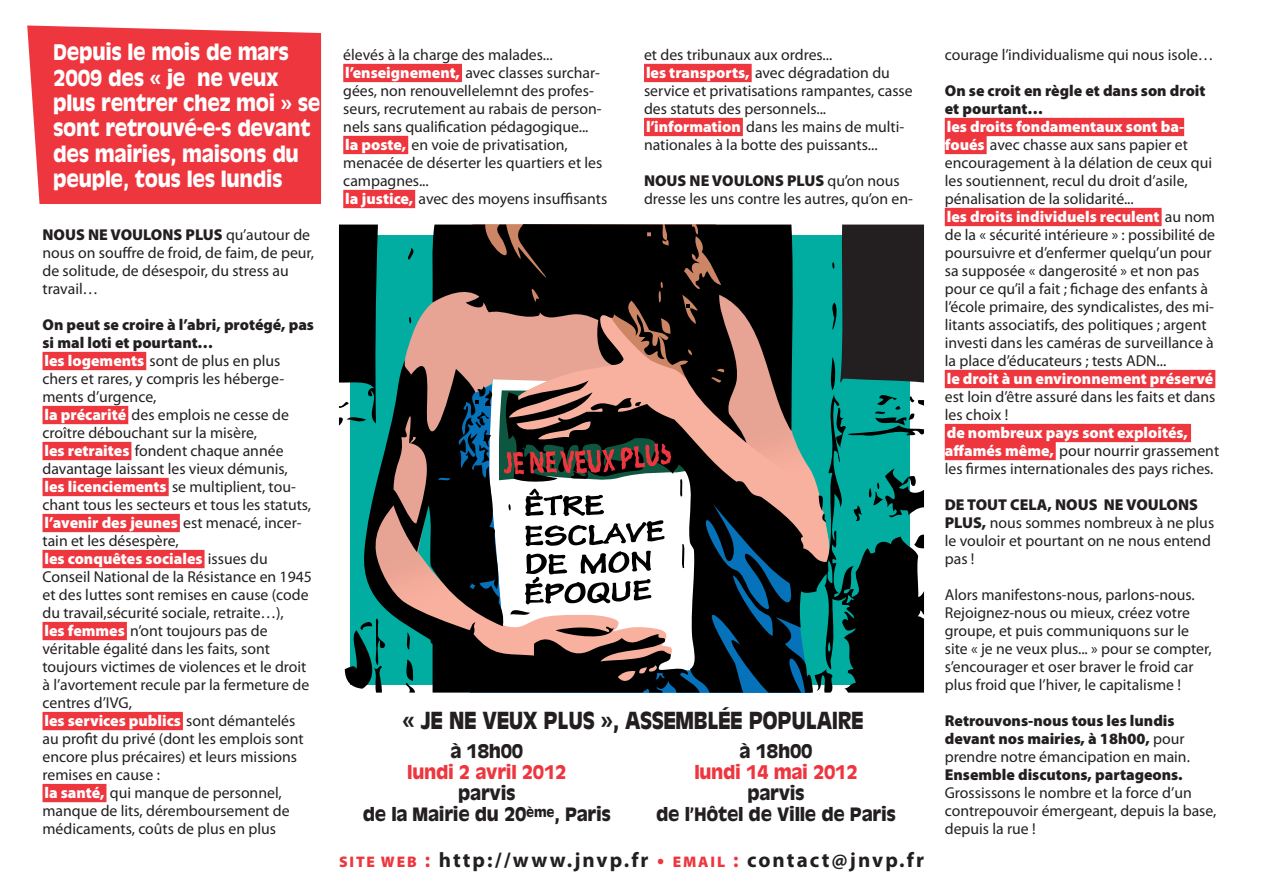
<style>
.page{position:relative;width:1263px;height:893px;background:#fff}
.page>*{position:absolute;margin:0;border:0;box-sizing:border-box;transform-origin:0 0}
.t1{font:700 22.95px "Antique Olive";letter-spacing:-.015em;color:#231f20;scale:.88 1}
.t2{font:700 21px/25.5px "Antique Olive";letter-spacing:-.015em;color:#fff;scale:.9 1}
.t3{font:700 21px "Myriad Pro";letter-spacing:.1em;color:#231f20}
.t4{font:700 18px/21px "Antique Olive";letter-spacing:-.015em;color:#231f20;text-align:center;scale:.95 1}
.t5{font:700 18px "Antique Olive";letter-spacing:-.015em;color:#ee363f;scale:.95 1}
.t6{font:15.75px/18px "Myriad Pro";color:#231f20}
.t7{font:900 15.75px/18px "Myriad Pro";color:#231f20}
.t8{font:900 15.75px "Myriad Pro";color:#fff}
.s1{font-weight:900}
.s2{font-weight:900;color:#fff}
.s3{font-weight:900;font-size:15.3px;color:#ee363f}
.s4{color:#ee363f}
.s5{font-weight:400}
</style>
<div class="page">
<div style="left:27px;top:26px;width:294px;height:178px;background:#ee363f"></div>
<div style="left:43px;top:352px;width:103px;height:18px;background:#ee363f"></div>
<div style="left:43px;top:406px;width:85px;height:18px;background:#ee363f"></div>
<div style="left:43px;top:442px;width:88px;height:18px;background:#ee363f"></div>
<div style="left:43px;top:478px;width:126px;height:18px;background:#ee363f"></div>
<div style="left:43px;top:514px;width:137px;height:18px;background:#ee363f"></div>
<div style="left:43px;top:550px;width:162px;height:18px;background:#ee363f"></div>
<div style="left:43px;top:622px;width:84px;height:18px;background:#ee363f"></div>
<div style="left:43px;top:712px;width:140px;height:18px;background:#ee363f"></div>
<div style="left:43px;top:784px;width:63px;height:18px;background:#ee363f"></div>
<div style="left:343px;top:64px;width:119px;height:18px;background:#ee363f"></div>
<div style="left:343px;top:136px;width:65px;height:18px;background:#ee363f"></div>
<div style="left:343px;top:190px;width:72px;height:18px;background:#ee363f"></div>
<div style="left:644px;top:64px;width:108px;height:18px;background:#ee363f"></div>
<div style="left:644px;top:118px;width:99px;height:18px;background:#ee363f"></div>
<div style="left:945px;top:118px;width:239px;height:18px;background:#ee363f"></div>
<div style="left:945px;top:136px;width:42px;height:18px;background:#ee363f"></div>
<div style="left:945px;top:208px;width:216px;height:18px;background:#ee363f"></div>
<div style="left:945px;top:370px;width:270px;height:18px;background:#ee363f"></div>
<div style="left:945px;top:424px;width:246px;height:18px;background:#ee363f"></div>
<div style="left:945px;top:442px;width:111px;height:18px;background:#ee363f"></div>
<svg style="left:381px;top:267px;width:447px;height:75px;background:#18ac9e"></svg>
<div style="left:794px;top:293px;width:34px;height:88px;background:#00ada0"></div>
<svg style="left:409px;top:314px;width:3px;height:12px"></svg>
<svg style="left:431px;top:224px;width:363px;height:157px;background:#332723"></svg>
<svg style="left:700px;top:381px;width:224px;height:312px;background:#185654"></svg>
<svg style="left:360px;top:342px;width:340px;height:351px;background:#605c56"></svg>
<svg style="left:402px;top:659px;width:13px;height:34px"></svg>
<svg style="left:339px;top:225px;width:42px;height:200px;background:#0e312f"></svg>
<svg style="left:405px;top:248px;width:12px;height:12px"></svg>
<svg style="left:828px;top:225px;width:96px;height:227px;background:#205451"></svg>
<svg style="left:819px;top:494px;width:8px;height:30px"></svg>
<svg style="left:815px;top:669px;width:20px;height:24px"></svg>
<svg style="left:555px;top:623px;width:59px;height:19px"></svg>
<svg style="left:345px;top:615px;width:44px;height:78px"></svg>
<svg style="left:914px;top:534px;width:10px;height:15px"></svg>
<svg style="left:635px;top:314px;width:32px;height:46px"></svg>
<svg style="left:472px;top:386px;width:323px;height:231px"></svg>
<h2 class="t2" style="left:53px;top:39px;width:298px">Depuis le mois de mars<br>2009 des « je ne veux plus rentrer chez moi » se sont retrouvé-e-s devant des mairies, maisons du peuple, tous les lundis</h2>
<p class="t6" style="left:43px;top:225px;width:273px"><span class="s1">NOUS NE VOULONS PLUS</span> qu’autour de nous on souffre de froid, de faim, de peur, de solitude, de désespoir, du stress au travail…</p>
<p class="t6" style="left:43px;top:315px;width:273px"><span class="s1">On peut se croire à l’abri, protégé, pas si mal loti et pourtant…<br></span><span class="s2">les logements</span> sont de plus en plus chers et rares, y compris les héberge&shy;ments d’urgence,<br><span class="s2">la précarité</span> des emplois ne cesse de croître débouchant sur la misère,<br><span class="s2">les retraites</span> fondent chaque année davantage laissant les vieux démunis,<br><span class="s2">les licenciements</span> se multiplient, tou&shy;chant tous les secteurs et tous les statuts, <span class="s2">l’avenir des jeunes</span> est menacé, incer&shy;tain et les désespère,<br><span class="s2">les conquêtes sociales</span> issues du Conseil National de la Résistance en 1945 et des luttes sont remises en cause (code du travail,sécurité sociale, retraite…),<br><span class="s2">les femmes</span> n’ont toujours pas de véritable égalité dans les faits, sont toujours victimes de violences et le droit à l’avortement recule par la fermeture de centres d’IVG,<br><span class="s2">les services publics</span> sont démantelés<br>au profit du privé (dont les emplois sont encore plus précaires) et leurs missions remises en cause :<br><span class="s2">la santé,</span> qui manque de personnel, manque de lits, déremboursement de médicaments, coûts de plus en plus</p>
<p class="t6" style="left:343px;top:45px;width:266px">élevés à la charge des malades... <span class="s2">l’enseignement,</span> avec classes surchar&shy;gées, non renouvellelemnt des profes&shy;seurs, recrutement au rabais de person&shy;nels sans qualification pédagogique...<br><span class="s2">la poste,</span> en voie de privatisation, menacée de déserter les quartiers et les campagnes...<br><span class="s2">la justice,</span> avec des moyens insuffisants</p>
<p class="t6" style="left:644px;top:45px;width:270px">et des tribunaux aux ordres...<br><span class="s2">les transports,</span> avec dégradation du service et privatisations rampantes, casse des statuts des personnels... <span class="s2">l’information</span> dans les mains de multi&shy;nationales à la botte des puissants...</p>
<p class="t6" style="left:644px;top:171px;width:271px"><span class="s1">NOUS NE VOULONS PLUS</span> qu’on nous dresse les uns contre les autres, qu’on en-</p>
<h1 class="t1" style="left:402px;top:705px;width:526px">« JE NE VEUX PLUS », ASSEMBLÉE POPULAIRE</h1>
<p class="t4" style="left:450px;top:741px;width:78px">à 18h00</p>
<p class="t5" style="left:407px;top:761px;width:169px">lundi 2 avril 2012</p>
<p class="t4" style="left:363px;top:783px;width:263px">parvis<br>de la Mairie du 20<sup>ème</sup>, Paris</p>
<p class="t4" style="left:740px;top:741px;width:78px">à 18h00</p>
<p class="t5" style="left:694px;top:761px;width:173px">lundi 14 mai 2012</p>
<p class="t4" style="left:656px;top:783px;width:254px">parvis<br>de l’Hôtel de Ville de Paris</p>
<h2 class="t3" style="left:339px;top:846px;width:586px"><span class="s3">site WEB</span> <span class="s4">:</span> http://www.jnvp.fr <span class="s4">•</span> <span class="s3">email</span> <span class="s4">:</span> contact@jnvp.fr</h2>
<p class="t6" style="left:945px;top:45px;width:270px">courage l’individualisme qui nous isole…</p>
<p class="t7" style="left:945px;top:81px;width:262px">On se croit en règle et dans son droit et pourtant…</p>
<p class="t6" style="left:945px;top:117px;width:272px"><span class="s2">les droits fondamentaux sont ba&shy;foués</span> avec chasse aux sans papier et encouragement à la délation de ceux qui les soutiennent, recul du droit d’asile, pénalisation de la solidarité...<br><span class="s2">les droits individuels reculent</span> au nom de la « sécurité intérieure » : possibilité de poursuivre et d’enfermer quelqu’un pour sa supposée « dangerosité » et non pas pour ce qu’il a fait ; fichage des enfants à l’école primaire, des syndicalistes, des mi&shy;litants associatifs, des politiques ; argent investi dans les caméras de surveillance à la place d’éducateurs ; tests ADN...</p>
<p class="t8" style="left:947px;top:368px;width:268px">le droit à un environnement préservé</p>
<p class="t6" style="left:945px;top:388px;width:272px">est loin d’être assuré dans les faits et dans les choix !</p>
<p class="t6" style="left:945px;top:424px;width:276px"><span class="s2">de nombreux pays sont exploités, affamés même,</span> pour nourrir grassement les firmes internationales des pays riches.</p>
<p class="t6" style="left:945px;top:496px;width:271px"><span class="s1">DE TOUT CELA, NOUS NE VOULONS<br>PLUS,</span> nous sommes nombreux à ne plus le vouloir et pourtant on ne nous entend pas !</p>
<p class="t6" style="left:945px;top:586px;width:268px">Alors manifestons-nous, parlons-nous.<br>Rejoignez-nous ou mieux, créez votre groupe, et puis communiquons sur le site « je ne veux plus... » pour se compter, s’encourager et oser braver le froid car plus froid que l’hiver, le capitalisme !</p>
<p class="t7" style="left:945px;top:711px;width:247px">Retrouvons-nous tous les lundis devant nos mairies, à 18h00, <span class="s5">pour prendre notre émancipation en main.</span></p>
<p class="t7" style="left:945px;top:765px;width:239px">Ensemble discutons, partageons.</p>
<p class="t6" style="left:945px;top:784px;width:273px">Grossissons le nombre et la force d’un contrepouvoir émergeant, depuis la base, depuis la rue !</p>
</div>
